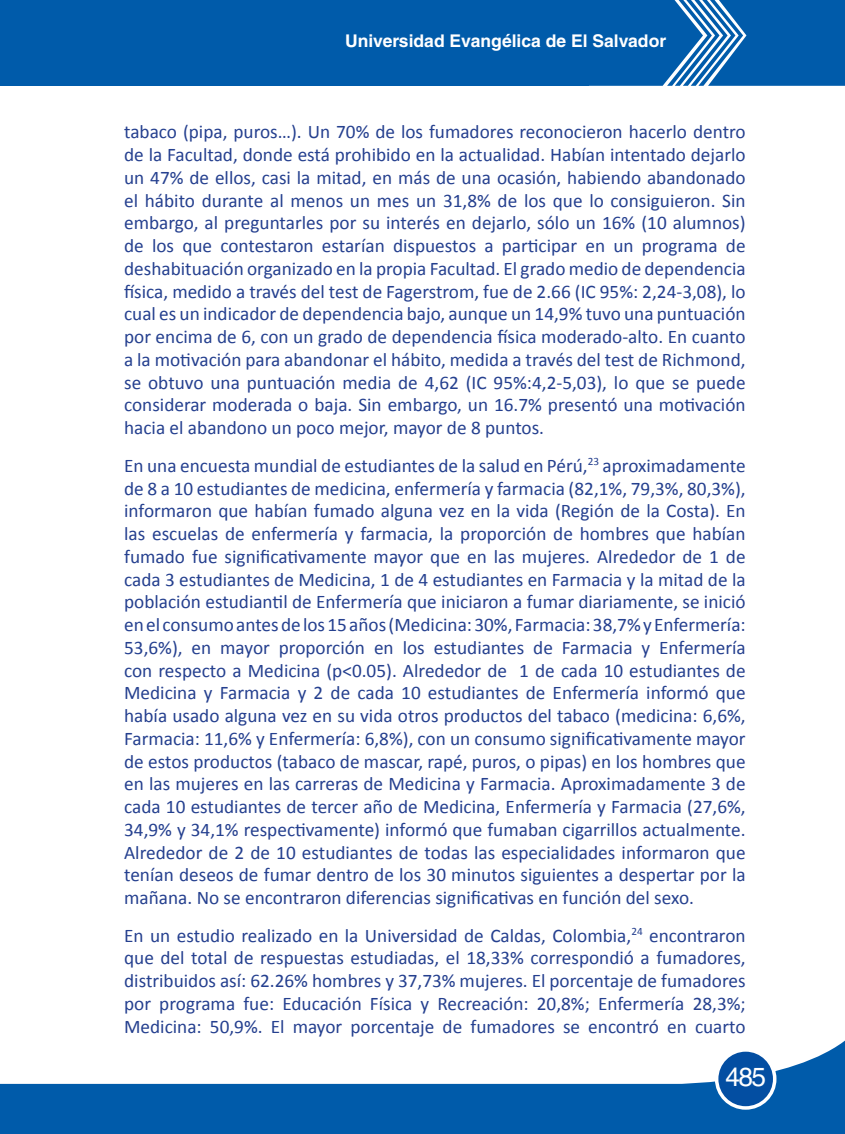
<style>
.page{position:relative;width:845px;height:1134px;background:#fff}
.page>*{position:absolute;margin:0;border:0;box-sizing:border-box;transform-origin:0 0}
.t1{font:26.25px "Helvetica LT Std";color:#fff}
.t2{font:19.25px/22.8px "Calibri";color:#25408f;text-align:justify}
.t3{font:700 17.5px "Helvetica LT Std";color:#fff}
</style>
<div class="page">
<svg style="left:0;top:1041px;width:844px;height:93px"></svg>
<div style="left:716px;top:1050px;width:58px;height:58px;background:#034ea2;border-radius:50%"></div>
<div style="left:714px;top:1048px;width:62px;height:62px;border:4px solid #fff;border-radius:50%"></div>
<div style="left:0;top:0;width:588px;height:86px;background:#005baa"></div>
<svg style="left:588px;top:0;width:256px;height:86px"></svg>
<p class="t3" style="left:345px;top:30px;width:322px">Universidad Evangélica de El Salvador</p>
<p class="t2" style="left:124px;top:121px;width:622px">tabaco (pipa, puros…). Un 70% de los fumadores reconocieron hacerlo dentro de la Facultad, donde está prohibido en la actualidad. Habían intentado dejarlo un 47% de ellos, casi la mitad, en más de una ocasión, habiendo abandonado el hábito durante al menos un mes un 31,8% de los que lo consiguieron. Sin embargo, al preguntarles por su interés en dejarlo, sólo un 16% (10 alumnos) de los que contestaron estarían dispuestos a participar en un programa de deshabituación organizado en la propia Facultad. El grado medio de dependencia física, medido a través del test de Fagerstrom, fue de 2.66 (IC 95%: 2,24-3,08), lo cual es un indicador de dependencia bajo, aunque un 14,9% tuvo una puntuación por encima de 6, con un grado de dependencia física moderado-alto. En cuanto a la motivación para abandonar el hábito, medida a través del test de Richmond, se obtuvo una puntuación media de 4,62 (IC 95%:4,2-5,03), lo que se puede considerar moderada o baja. Sin embargo, un 16.7% presentó una motivación hacia el abandono un poco mejor, mayor de 8 puntos.</p>
<p class="t2" style="left:124px;top:454px;width:623px">En una encuesta mundial de estudiantes de la salud en Pérú,<sup>23</sup> aproximadamente de 8 a 10 estudiantes de medicina, enfermería y farmacia (82,1%, 79,3%, 80,3%), informaron que habían fumado alguna vez en la vida (Región de la Costa). En las escuelas de enfermería y farmacia, la proporción de hombres que habían fumado fue significativamente mayor que en las mujeres. Alrededor de 1 de cada 3 estudiantes de Medicina, 1 de 4 estudiantes en Farmacia y la mitad de la población estudiantil de Enfermería que iniciaron a fumar diariamente, se inició en el consumo antes de los 15 años (Medicina: 30%, Farmacia: 38,7% y Enfermería:<br>53,6%), en mayor proporción en los estudiantes de Farmacia y Enfermería con respecto a Medicina (p&lt;0.05). Alrededor de 1 de cada 10 estudiantes de Medicina y Farmacia y 2 de cada 10 estudiantes de Enfermería informó que había usado alguna vez en su vida otros productos del tabaco (medicina: 6,6%, Farmacia: 11,6% y Enfermería: 6,8%), con un consumo significativamente mayor de estos productos (tabaco de mascar, rapé, puros, o pipas) en los hombres que en las mujeres en las carreras de Medicina y Farmacia. Aproximadamente 3 de cada 10 estudiantes de tercer año de Medicina, Enfermería y Farmacia (27,6%, 34,9% y 34,1% respectivamente) informó que fumaban cigarrillos actualmente.<br>Alrededor de 2 de 10 estudiantes de todas las especialidades informaron que tenían deseos de fumar dentro de los 30 minutos siguientes a despertar por la mañana. No se encontraron diferencias significativas en función del sexo.</p>
<p class="t2" style="left:124px;top:924px;width:623px">En un estudio realizado en la Universidad de Caldas, Colombia,<sup>24</sup> encontraron que del total de respuestas estudiadas, el 18,33% correspondió a fumadores, distribuidos así: 62.26% hombres y 37,73% mujeres. El porcentaje de fumadores por programa fue: Educación Física y Recreación: 20,8%; Enfermería 28,3%; Medicina: 50,9%. El mayor porcentaje de fumadores se encontró en cuarto</p>
<h1 class="t1" style="left:725px;top:1061px;width:42px">485</h1>
</div>
